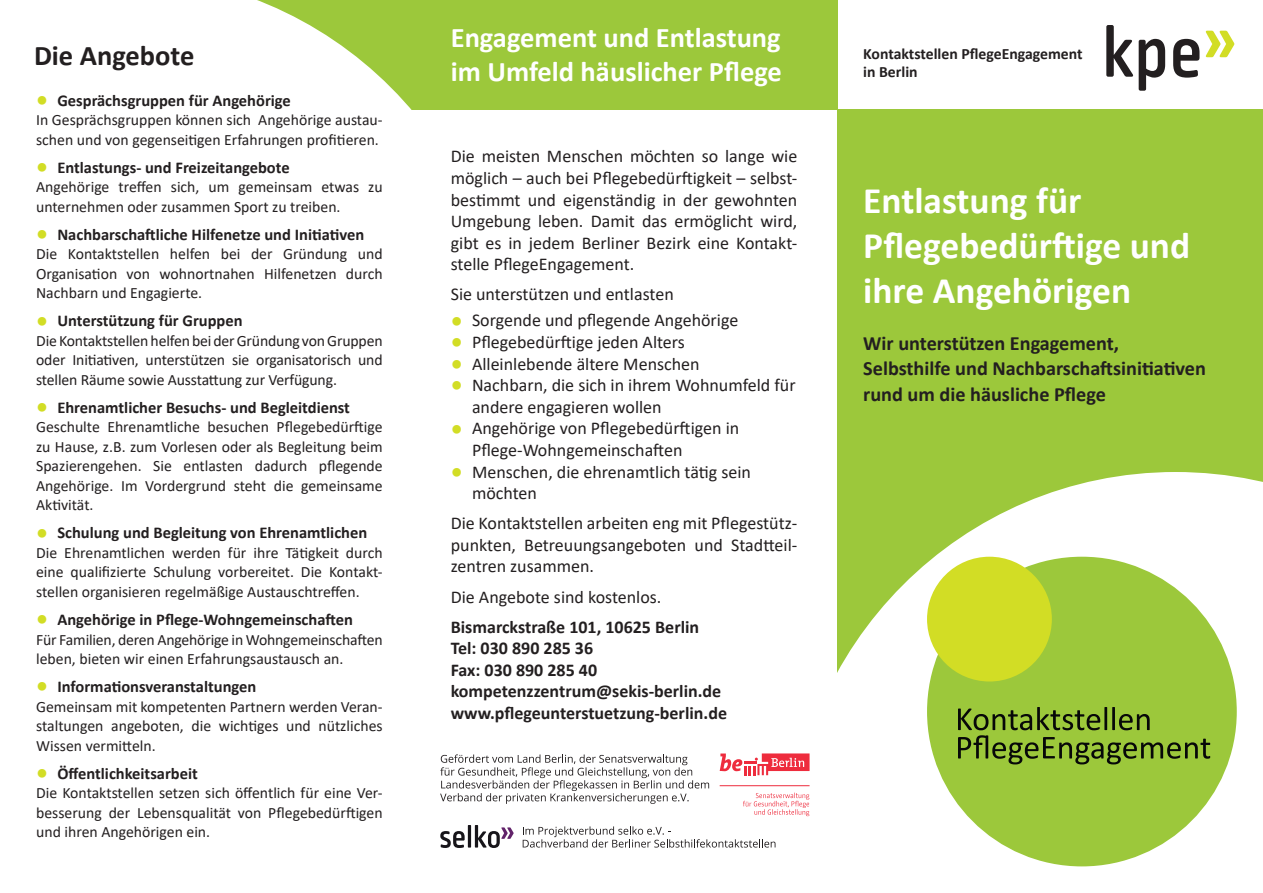
<style>
.page{position:relative;width:1263px;height:893px;background:#fff}
.page>*{position:absolute;margin:0;border:0;box-sizing:border-box;transform-origin:0 0}
.t1{font:700 37.5px/45px "Calibri";color:#fff}
.t2{font:700 28.5px/34.2px "Calibri";color:#fff}
.t3{font:700 28.5px "Calibri";color:#231f20}
.t4{font:700 20.25px/25.5px "Calibri";color:#231f20}
.t5{font:18px/21.6px "Calibri";color:#231f20}
.t6{font:700 18px/21.6px "Calibri";color:#231f20}
.t7{font:700 16.5px "Calibri";color:#231f20}
.t8{font:15.75px/19.5px "Calibri";color:#231f20;text-align:justify}
.t9{font:700 15.75px/18.9px "Calibri";color:#231f20}
.s1{font-size:24px;color:#d2dd25}
.s2{font-weight:700;font-size:24px;color:#d2dd25}
</style>
<div class="page">
<div style="left:0;top:0;width:838px;height:109px;background:#9cc83b"></div>
<svg style="left:0;top:0;width:504px;height:110px;fill:#fff"></svg>
<div style="left:838px;top:109px;width:425px;height:724px;background:#9cc83b"></div>
<svg style="left:789px;top:472px;width:474px;height:395px;fill:#fff"></svg>
<svg style="left:440px;top:754px;width:269px;height:50px"></svg>
<svg style="left:523px;top:826px;width:252px;height:21px"></svg>
<svg style="left:440px;top:831px;width:25px;height:17px"></svg>
<hr style="left:468px;top:825px;width:3px;height:23px;background:#17151a">
<svg style="left:475px;top:825px;width:39px;height:23px"></svg>
<svg style="left:720px;top:753px;width:89px;height:22px"></svg>
<svg style="left:743px;top:793px;width:66px;height:23px"></svg>
<hr style="left:720px;top:785px;width:89px;height:1px;background:#ee2c3d">
<svg style="left:1106px;top:25px;width:27px;height:52px"></svg>
<svg style="left:1139px;top:39px;width:26px;height:52px"></svg>
<svg style="left:1173px;top:39px;width:26px;height:39px"></svg>
<svg style="left:1205px;top:31px;width:29px;height:26px"></svg>
<div style="left:927px;top:557px;width:310px;height:309px;background:#9cc83b;border-radius:50%"></div>
<div style="left:927px;top:557px;width:125px;height:124px;background:#d2dd25;border-radius:50%"></div>
<svg style="left:958px;top:707px;width:252px;height:57px"></svg>
<h2 class="t3" style="left:34px;top:35px;width:162px">Die Angebote</h2>
<p class="t7" style="left:36px;top:89px;width:256px"><span class="s1">•</span> Gesprächsgruppen für Angehörige</p>
<p class="t8" style="left:36px;top:110px;width:348px">In Gesprächsgruppen können sich Angehörige austau&shy;schen und von gegenseitigen Erfahrungen profitieren.</p>
<p class="t7" style="left:36px;top:156px;width:255px"><span class="s1">•</span> Entlastungs- und Freizeitangebote</p>
<p class="t8" style="left:36px;top:177px;width:348px">Angehörige treffen sich, um gemeinsam etwas zu unternehmen oder zusammen Sport zu treiben.</p>
<p class="t7" style="left:36px;top:223px;width:330px"><span class="s1">•</span> Nachbarschaftliche Hilfenetze und Initiativen</p>
<p class="t8" style="left:36px;top:244px;width:348px">Die Kontaktstellen helfen bei der Gründung und Organisation von wohnortnahen Hilfenetzen durch Nachbarn und Engagierte.</p>
<p class="t7" style="left:36px;top:309px;width:208px"><span class="s1">•</span> Unterstützung für Gruppen</p>
<p class="t8" style="left:36px;top:331px;width:348px">Die Kontaktstellen helfen bei der Gründung von Gruppen oder Initiativen, unterstützen sie organisatorisch und stellen Räume sowie Ausstattung zur Verfügung.</p>
<p class="t7" style="left:36px;top:396px;width:315px"><span class="s1">•</span> Ehrenamtlicher Besuchs- und Begleitdienst</p>
<p class="t8" style="left:36px;top:417px;width:348px">Geschulte Ehrenamtliche besuchen Pflegebedürftige zu Hause, z.B. zum Vorlesen oder als Begleitung beim Spazierengehen. Sie entlasten dadurch pflegende Angehörige. Im Vordergrund steht die gemeinsame Aktivität.</p>
<p class="t7" style="left:36px;top:521px;width:333px"><span class="s1">•</span> Schulung und Begleitung von Ehrenamtlichen</p>
<p class="t8" style="left:36px;top:543px;width:348px">Die Ehrenamtlichen werden für ihre Tätigkeit durch eine qualifizierte Schulung vorbereitet. Die Kontakt&shy;stellen organisieren regelmäßige Austauschtreffen.</p>
<p class="t7" style="left:36px;top:608px;width:318px"><span class="s1">•</span> Angehörige in Pflege-Wohngemeinschaften</p>
<p class="t8" style="left:36px;top:629px;width:348px">Für Familien, deren Angehörige in Wohngemeinschaften leben, bieten wir einen Erfahrungsaustausch an.</p>
<p class="t7" style="left:36px;top:675px;width:222px"><span class="s1">•</span> Informationsveranstaltungen</p>
<p class="t8" style="left:36px;top:696px;width:348px">Gemeinsam mit kompetenten Partnern werden Veran&shy;staltungen angeboten, die wichtiges und nützliches Wissen vermitteln.</p>
<p class="t7" style="left:36px;top:761px;width:163px"><span class="s1">•</span> Öffentlichkeitsarbeit</p>
<p class="t8" style="left:36px;top:783px;width:348px">Die Kontaktstellen setzen sich öffentlich für eine Ver&shy;besserung der Lebensqualität von Pflegebedürftigen und ihren Angehörigen ein.</p>
<h2 class="t2" style="left:451px;top:20px;width:333px">Engagement und Entlastung im Umfeld häuslicher Pflege</h2>
<p class="t5" style="left:451px;top:145px;width:348px;text-align:justify">Die meisten Menschen möchten so lange wie möglich – auch bei Pflegebedürftigkeit – selbst&shy;bestimmt und eigenständig in der gewohnten Umgebung leben. Damit das ermöglicht wird, gibt es in jedem Berliner Bezirk eine Kontakt&shy;stelle PflegeEngagement.</p>
<p class="t5" style="left:451px;top:283px;width:225px">Sie unterstützen und entlasten</p>
<p class="t5" style="left:451px;top:309px;width:289px"><span class="s2">•</span> Sorgende und pflegende Angehörige</p>
<p class="t5" style="left:451px;top:331px;width:236px"><span class="s2">•</span> Pflegebedürftige jeden Alters</p>
<p class="t5" style="left:451px;top:352px;width:250px"><span class="s2">•</span> Alleinlebende ältere Menschen</p>
<p class="t5" style="left:472px;top:374px;width:325px;text-indent:-21px"><span class="s2">•</span> Nachbarn, die sich in ihrem Wohnumfeld für andere engagieren wollen</p>
<p class="t5" style="left:472px;top:417px;width:269px;text-indent:-21px"><span class="s2">•</span> Angehörige von Pflegebedürftigen in<br>Pflege-Wohngemeinschaften</p>
<p class="t5" style="left:472px;top:460px;width:281px;text-indent:-21px"><span class="s2">•</span> Menschen, die ehrenamtlich tätig sein möchten</p>
<p class="t5" style="left:451px;top:512px;width:348px;text-align:justify">Die Kontaktstellen arbeiten eng mit Pflegestütz&shy;punkten, Betreuungsangeboten und Stadtteil&shy;zentren zusammen.</p>
<p class="t5" style="left:451px;top:585px;width:212px">Die Angebote sind kostenlos.</p>
<p class="t6" style="left:451px;top:616px;width:278px">Bismarckstraße 101, 10625 Berlin<br>Tel: 030 890 285 36<br>Fax: 030 890 285 40 kompetenzzentrum@sekis-berlin.de www.pflegeunterstuetzung-berlin.de</p>
<p class="t9" style="left:863px;top:44px;width:221px">Kontaktstellen PflegeEngagement in Berlin</p>
<h1 class="t1" style="left:863px;top:178px;width:328px">Entlastung für<br>Pflegebedürftige und ihre Angehörigen</h1>
<p class="t4" style="left:863px;top:330px;width:344px">Wir unterstützen Engagement,<br>Selbsthilfe und Nachbarschaftsinitiativen rund um die häusliche Pflege</p>
</div>
